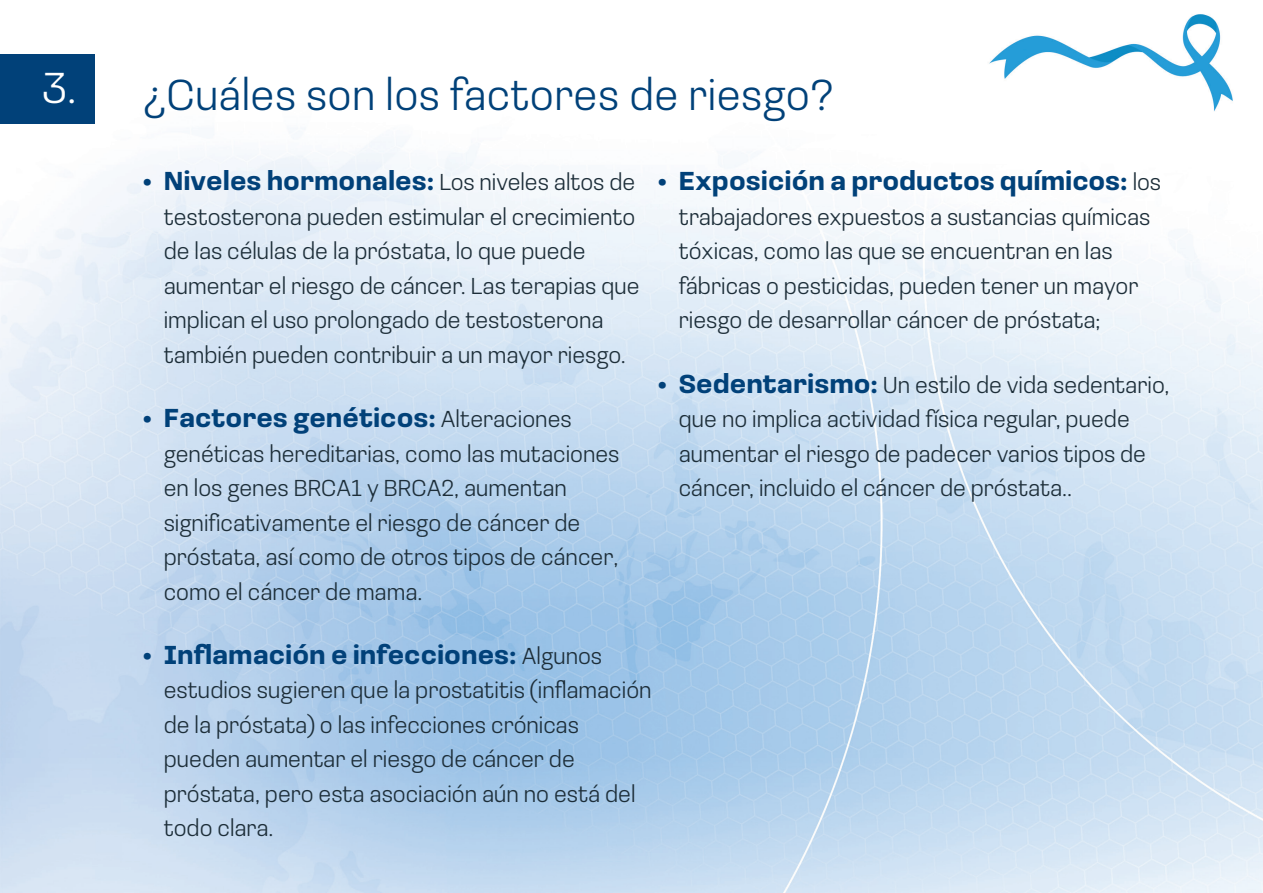
<style>
.page{position:relative;width:1263px;height:893px;background:#fff}
.page>*{position:absolute;margin:0;border:0;box-sizing:border-box;transform-origin:0 0}
.t1{font:300 45px "Loos Normal";letter-spacing:.01em;color:#014179}
.t2{font:300 45px "Loos Normal";color:#fff}
.t3{font:700 27px "Loos Normal";color:#014179}
.t4{font:300 24px/34.5px "Loos Normal";color:#1d2e39}
.s1{font-weight:300;font-size:24px;color:#1d2e39}
.s2{font-weight:700;font-size:27px;color:#014179}
</style>
<div class="page">
<img style="left:0;top:14px;width:1263px;height:879px">
<div style="left:0;top:54px;width:94px;height:69px;background:#014179"></div>
<p class="t2" style="left:42px;top:57px;width:36px">3.</p>
<p class="t1" style="left:142px;top:64px;width:693px">¿Cuáles son los factores de riesgo?</p>
<p class="t3" style="left:142px;top:162px;width:494px">• Niveles hormonales: <span class="s1">Los niveles altos de</span></p>
<p class="t4" style="left:164px;top:198px;width:477px">testosterona pueden estimular el crecimiento de las células de la próstata, lo que puede aumentar el riesgo de cáncer. Las terapias que implican el uso prolongado de testosterona también pueden contribuir a un mayor riesgo.</p>
<p class="t3" style="left:142px;top:399px;width:431px">• Factores genéticos: <span class="s1">Alteraciones</span></p>
<p class="t4" style="left:164px;top:435px;width:457px">genéticas hereditarias, como las mutaciones en los genes BRCA1 y BRCA2, aumentan significativamente el riesgo de cáncer de próstata, así como de otros tipos de cáncer, como el cáncer de mama.</p>
<p class="t3" style="left:657px;top:162px;width:505px">• Exposición a productos químicos: <span class="s1">los</span></p>
<p class="t4" style="left:679px;top:198px;width:473px">trabajadores expuestos a sustancias químicas tóxicas, como las que se encuentran en las fábricas o pesticidas, pueden tener un mayor riesgo de desarrollar cáncer de próstata;</p>
<p class="t4" style="left:679px;top:366px;width:492px;text-indent:-21px"><span class="s2">• Sedentarismo:</span> Un estilo de vida sedentario, que no implica actividad física regular, puede aumentar el riesgo de padecer varios tipos de cáncer, incluido el cáncer de próstata..</p>
<p class="t3" style="left:142px;top:635px;width:461px">• Inflamación e infecciones: <span class="s1">Algunos</span></p>
<p class="t4" style="left:164px;top:672px;width:489px">estudios sugieren que la prostatitis (inflamación de la próstata) o las infecciones crónicas pueden aumentar el riesgo de cáncer de próstata, pero esta asociación aún no está del todo clara.</p>
</div>
